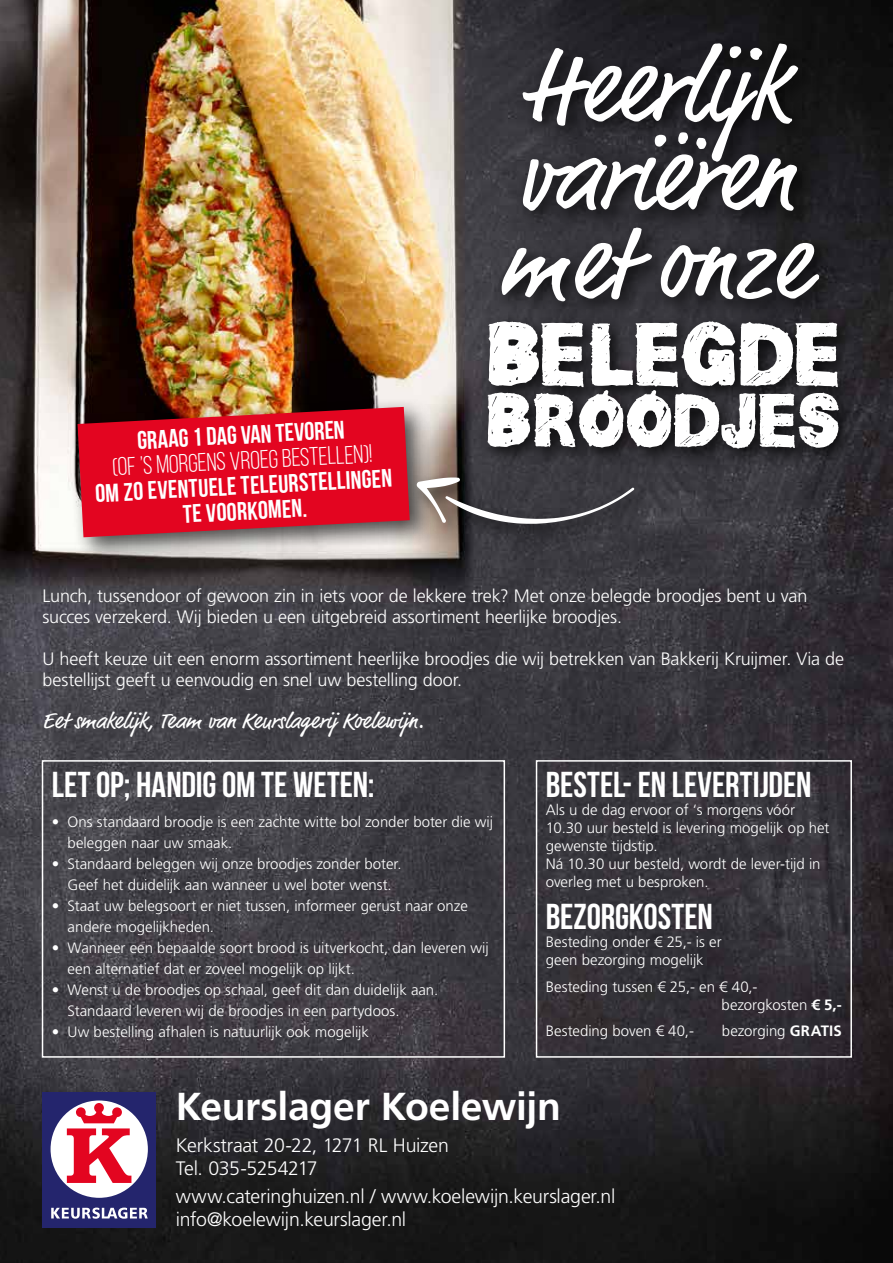
<style>
.page{position:relative;width:893px;height:1263px;background:#fff}
.page>*{position:absolute;margin:0;border:0;box-sizing:border-box;transform-origin:0 0}
.t1{font:105px/88.5px "Keurmarket euro";color:#fff;scale:.94 1}
.t2{font:84.45px "Helv Children";color:#fff;scale:.94 1}
.t3{font:71.25px "Helv Children";color:#fff;scale:.94 1}
.t4{font:700 39px "Frutiger LT Std";letter-spacing:-.005em;color:#fff}
.t5{font:700 36px "Bebas Neue";color:#fff}
.t6{font:700 25.35px/25.3px "Bebas Neue";color:#fff;text-align:center}
.t7{font:25.35px "Bebas Neue";color:#fff}
.t8{font:22.5px "Keurmarket euro";letter-spacing:.005em;color:#fff}
.t9{font:300 19.5px/23.4px "Frutiger LT Std";letter-spacing:-.015em;color:#fff}
.t10{font:300 18px/21px "Frutiger LT Std";letter-spacing:-.01em;color:#fff}
.t11{font:300 15px/18px "Frutiger LT Std";color:#fff}
.s1{font-weight:700}
</style>
<div class="page">
<img style="left:0;top:0;width:893px;height:1263px">
<div style="left:42px;top:760px;width:463px;height:298px;border:2px solid #fff"></div>
<div style="left:536px;top:760px;width:316px;height:298px;border:2px solid #fff"></div>
<div style="left:68px;top:398px;width:369px;height:167px;background:#000;opacity:.7"></div>
<svg style="left:78px;top:407px;width:331px;height:130px;background:#d21127"></svg>
<div style="left:43px;top:1092px;width:113px;height:136px;background:#24256d"></div>
<div style="left:51px;top:1100px;width:97px;height:98px;background:#fff;border-radius:50%"></div>
<svg style="left:67px;top:1103px;width:64px;height:80px"></svg>
<svg style="left:51px;top:1207px;width:97px;height:12px"></svg>
<div style="left:409px;top:35px;width:449px;height:509px;background:#000;opacity:.75"></div>
<svg style="left:416px;top:477px;width:218px;height:47px;background:#5b585b"></svg>
<h3 class="t6" style="left:137px;top:427px;width:209px;rotate:-3deg">GRAAG 1 DAG VAN TEVOREN</h3>
<h3 class="t7" style="left:112px;top:453px;width:262px;rotate:-3deg">(of ’s morgens vroeg bestellen)!</h3>
<h3 class="t6" style="left:95px;top:480px;width:299px;rotate:-3deg">OM ZO EVENTUELE TELEURSTELLINGEN<br>TE VOORKOMEN.</h3>
<h1 class="t1" style="left:502px;top:51px;width:327px">Heerlijk variëren met onze</h1>
<h2 class="t2" style="left:487px;top:318px;width:378px">BELEGDE</h2>
<h3 class="t3" style="left:486px;top:390px;width:379px">BROODJES</h3>
<p class="t10" style="left:43px;top:586px;width:766px">Lunch, tussendoor of gewoon zin in iets voor de lekkere trek? Met onze belegde broodjes bent u van succes verzekerd. Wij bieden u een uitgebreid assortiment heerlijke broodjes.</p>
<p class="t10" style="left:43px;top:649px;width:803px">U heeft keuze uit een enorm assortiment heerlijke broodjes die wij betrekken van Bakkerij Kruijmer. Via de bestellijst geeft u eenvoudig en snel uw bestelling door.</p>
<h3 class="t8" style="left:43px;top:708px;width:383px">Eet smakelijk, Team van Keurslagerij Koelewijn.</h3>
<h3 class="t5" style="left:52px;top:765px;width:324px">LET OP; HANDIG OM TE WETEN:</h3>
<p class="t11" style="left:68px;top:811px;width:427px;line-height:21px;text-indent:-16px">• Ons standaard broodje is een zachte witte bol zonder boter die wij beleggen naar uw smaak.</p>
<p class="t11" style="left:52px;top:853px;width:351px;line-height:21px;text-align:center">• Standaard beleggen wij onze broodjes zonder boter.<br>Geef het duidelijk aan wanneer u wel boter wenst.</p>
<p class="t11" style="left:68px;top:895px;width:402px;line-height:21px;text-indent:-16px">• Staat uw belegsoort er niet tussen, informeer gerust naar onze andere mogelijkheden.</p>
<p class="t11" style="left:68px;top:937px;width:423px;line-height:21px;text-indent:-16px">• Wanneer een bepaalde soort brood is uitverkocht, dan leveren wij een alternatief dat er zoveel mogelijk op lijkt.</p>
<p class="t11" style="left:68px;top:979px;width:372px;line-height:21px;text-indent:-16px">• Wenst u de broodjes op schaal, geef dit dan duidelijk aan.<br>Standaard leveren wij de broodjes in een partydoos.</p>
<p class="t11" style="left:52px;top:1023px;width:319px">• Uw bestelling afhalen is natuurlijk ook mogelijk</p>
<h3 class="t5" style="left:546px;top:765px;width:267px">BESTEL- EN LEVERTIJDEN</h3>
<p class="t11" style="left:546px;top:801px;width:285px">Als u de dag ervoor of ‘s morgens vóór 10.30 uur besteld is levering mogelijk op het gewenste tijdstip.<br>Ná 10.30 uur besteld, wordt de lever-tijd in overleg met u besproken.</p>
<h3 class="t5" style="left:546px;top:897px;width:169px">BEZORGKOSTEN</h3>
<p class="t11" style="left:546px;top:933px;width:177px">Besteding onder € 25,- is er geen bezorging mogelijk</p>
<p class="t11" style="left:721px;top:978px;width:122px;text-indent:-176px">Besteding tussen € 25,- en € 40,- bezorgkosten <span class="s1">€ 5,-</span></p>
<p class="t11" style="left:546px;top:1022px;width:150px">Besteding boven € 40,-</p>
<p class="t11" style="left:722px;top:1022px;width:121px">bezorging <span class="s1">GRATIS</span></p>
<h3 class="t4" style="left:176px;top:1083px;width:387px">Keurslager Koelewijn</h3>
<h3 class="t9" style="left:176px;top:1134px;width:275px">Kerkstraat 20-22, 1271 RL Huizen<br>Tel. 035-5254217</h3>
<h3 class="t9" style="left:176px;top:1185px;width:441px">www.cateringhuizen.nl / www.koelewijn.keurslager.nl info@koelewijn.keurslager.nl</h3>
</div>
